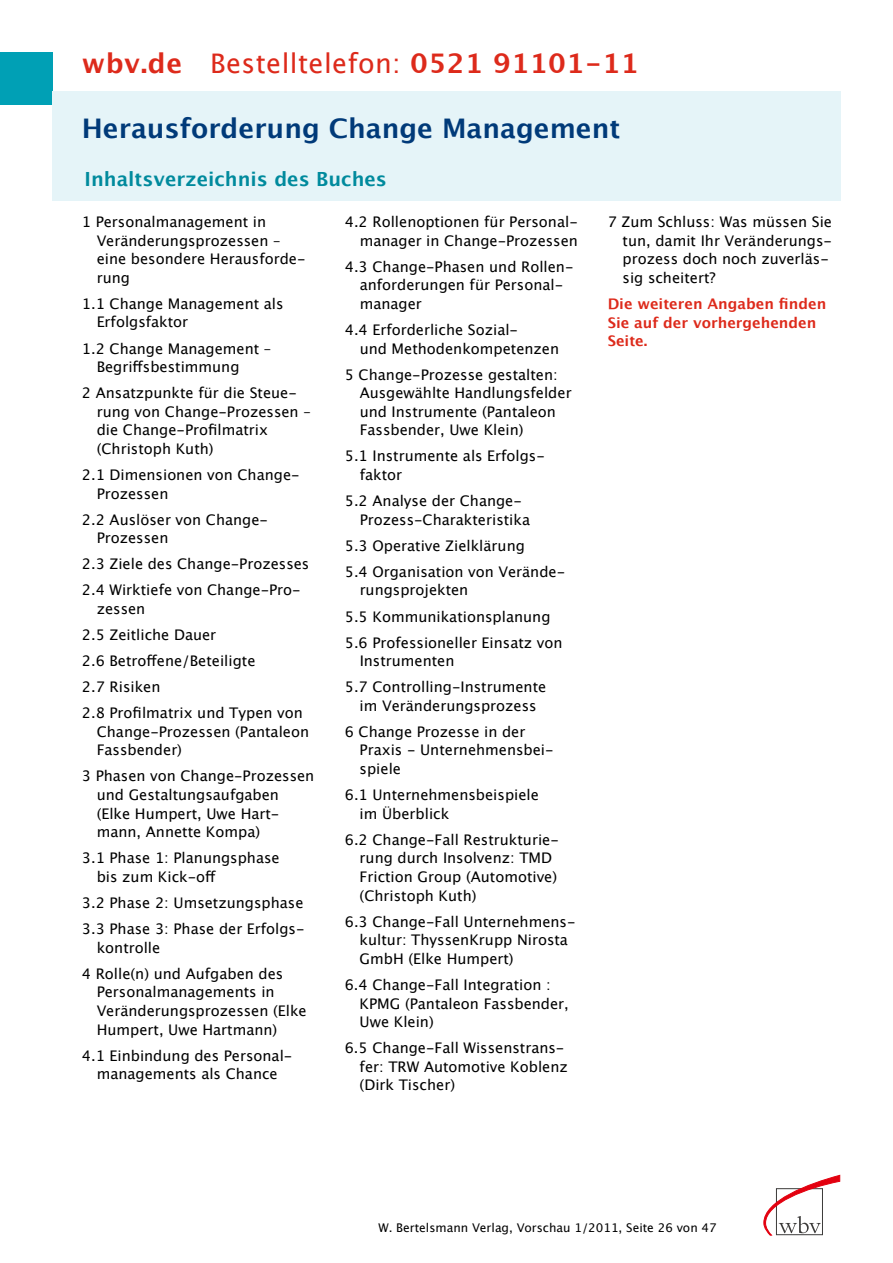
<style>
.page{position:relative;width:893px;height:1263px;background:#fff}
.page>*{position:absolute;margin:0;border:0;box-sizing:border-box;transform-origin:0 0}
.t1{font:700 27px "Lucida Grande";letter-spacing:.02em;color:#dd2a1b}
.t2{font:700 27px "Lucida Grande";color:#003a79}
.t3{font:700 19.5px "Lucida Grande";color:#008a9d}
.t4{font:14.7px/18.6px "Lucida Grande";color:#000}
.t5{font:700 14.7px/18.6px "Lucida Grande";color:#dd2a1b}
.t6{font:12px "Lucida Grande";color:#000}
.s1{font-weight:400}
</style>
<div class="page">
<svg style="left:764px;top:1175px;width:76px;height:60px"></svg>
<div style="left:0;top:52px;width:52px;height:52px;background:#00a0b5"></div>
<div style="left:52px;top:91px;width:789px;height:110px;background:#e5f4f8"></div>
<h1 class="t1" style="left:82px;top:48px;width:558px">wbv.de <span class="s1">Bestelltelefon:</span> 0521 91101-11</h1>
<h1 class="t2" style="left:82px;top:113px;width:540px">Herausforderung Change Management</h1>
<h2 class="t3" style="left:85px;top:168px;width:304px">Inhaltsverzeichnis des Buches</h2>
<p class="t4" style="left:97px;top:213px;width:210px;text-indent:-15px">1 Personalmanagement in<br>Veränderungsprozessen – eine besondere Herausforde&shy;rung</p>
<p class="t4" style="left:97px;top:294px;width:188px;text-indent:-15px">1.1 Change Management als<br>Erfolgsfaktor</p>
<p class="t4" style="left:97px;top:339px;width:176px;text-indent:-15px">1.2 Change Management –<br>Begriffsbestimmung</p>
<p class="t4" style="left:97px;top:384px;width:215px;text-indent:-15px">2 Ansatzpunkte für die Steue&shy;rung von Change-Prozessen – die Change-Profilmatrix (Christoph Kuth)</p>
<p class="t4" style="left:97px;top:466px;width:204px;text-indent:-15px">2.1 Dimensionen von Change-<br>Prozessen</p>
<p class="t4" style="left:97px;top:510px;width:173px;text-indent:-15px">2.2 Auslöser von Change-<br>Prozessen</p>
<p class="t4" style="left:82px;top:551px;width:229px;line-height:26.1px">2.3 Ziele des Change-Prozesses<br>2.4 Wirktiefe von Change-Pro-</p>
<p class="t4" style="left:82px;top:596px;width:222px;line-height:26.1px;text-indent:15px">zessen<br>2.5 Zeitliche Dauer<br>2.6 Betroffene/Beteiligte<br>2.7 Risiken<br>2.8 Profilmatrix und Typen von</p>
<p class="t4" style="left:97px;top:722px;width:214px">Change-Prozessen (Pantaleon<br>Fassbender)</p>
<p class="t4" style="left:97px;top:767px;width:219px;text-indent:-15px">3 Phasen von Change-Prozessen und Gestaltungsaufgaben (Elke Humpert, Uwe Hart&shy;mann, Annette Kompa)</p>
<p class="t4" style="left:97px;top:849px;width:184px;text-indent:-15px">3.1 Phase 1: Planungsphase bis zum Kick-off</p>
<p class="t4" style="left:82px;top:890px;width:224px;line-height:26.1px">3.2 Phase 2: Umsetzungsphase<br>3.3 Phase 3: Phase der Erfolgs-</p>
<p class="t4" style="left:82px;top:934px;width:203px;line-height:26.1px;text-indent:15px">kontrolle<br>4 Rolle(n) und Aufgaben des</p>
<p class="t4" style="left:97px;top:983px;width:211px">Personalmanagements in<br>Veränderungsprozessen (Elke<br>Humpert, Uwe Hartmann)</p>
<p class="t4" style="left:82px;top:1046px;width:210px;text-align:center">4.1 Einbindung des Personal&shy;managements als Chance</p>
<p class="t4" style="left:345px;top:213px;width:235px;text-align:right">4.2 Rollenoptionen für Personal&shy;manager in Change-Prozessen</p>
<p class="t4" style="left:360px;top:257px;width:215px;text-indent:-15px">4.3 Change-Phasen und Rollen&shy;anforderungen für Personal&shy;manager</p>
<p class="t4" style="left:360px;top:321px;width:201px;text-indent:-15px">4.4 Erforderliche Sozial-<br>und Methodenkompetenzen</p>
<p class="t4" style="left:360px;top:365px;width:213px;text-indent:-15px">5 Change-Prozesse gestalten:<br>Ausgewählte Handlungsfelder und Instrumente (Pantaleon<br>Fassbender, Uwe Klein)</p>
<p class="t4" style="left:360px;top:447px;width:185px;text-indent:-15px">5.1 Instrumente als Erfolgs&shy;faktor</p>
<p class="t4" style="left:360px;top:492px;width:172px;text-indent:-15px">5.2 Analyse der Change-<br>Prozess-Charakteristika</p>
<p class="t4" style="left:345px;top:533px;width:222px;line-height:26.1px">5.3 Operative Zielklärung<br>5.4 Organisation von Verände-</p>
<p class="t4" style="left:345px;top:577px;width:219px;line-height:26.1px;text-indent:15px">rungsprojekten<br>5.5 Kommunikationsplanung<br>5.6 Professioneller Einsatz von</p>
<p class="t4" style="left:345px;top:648px;width:203px;line-height:26.1px;text-indent:15px">Instrumenten<br>5.7 Controlling-Instrumente</p>
<p class="t4" style="left:345px;top:693px;width:193px;line-height:26.1px;text-indent:15px">im Veränderungsprozess<br>6 Change Prozesse in der</p>
<p class="t4" style="left:360px;top:741px;width:196px">Praxis - Unternehmensbei&shy;spiele</p>
<p class="t4" style="left:360px;top:786px;width:181px;text-indent:-15px">6.1 Unternehmensbeispiele im Überblick</p>
<p class="t4" style="left:360px;top:830px;width:201px;text-indent:-15px">6.2 Change-Fall Restrukturie&shy;rung durch Insolvenz: TMD<br>Friction Group (Automotive) (Christoph Kuth)</p>
<p class="t4" style="left:360px;top:912px;width:217px;text-indent:-15px">6.3 Change-Fall Unternehmens&shy;kultur: ThyssenKrupp Nirosta<br>GmbH (Elke Humpert)</p>
<p class="t4" style="left:360px;top:975px;width:211px;text-indent:-15px">6.4 Change-Fall Integration :<br>KPMG (Pantaleon Fassbender,<br>Uwe Klein)</p>
<p class="t4" style="left:360px;top:1039px;width:210px;text-indent:-15px">6.5 Change-Fall Wissenstrans&shy;fer: TRW Automotive Koblenz (Dirk Tischer)</p>
<p class="t4" style="left:623px;top:213px;width:211px;text-indent:-15px">7 Zum Schluss: Was müssen Sie tun, damit Ihr Veränderungs&shy;prozess doch noch zuverläs&shy;sig scheitert?</p>
<p class="t5" style="left:608px;top:295px;width:220px">Die weiteren Angaben finden<br>Sie auf der vorhergehenden<br>Seite.</p>
<p class="t6" style="left:378px;top:1221px;width:340px">W. Bertelsmann Verlag, Vorschau 1/2011, Seite 26 von 47</p>
</div>
